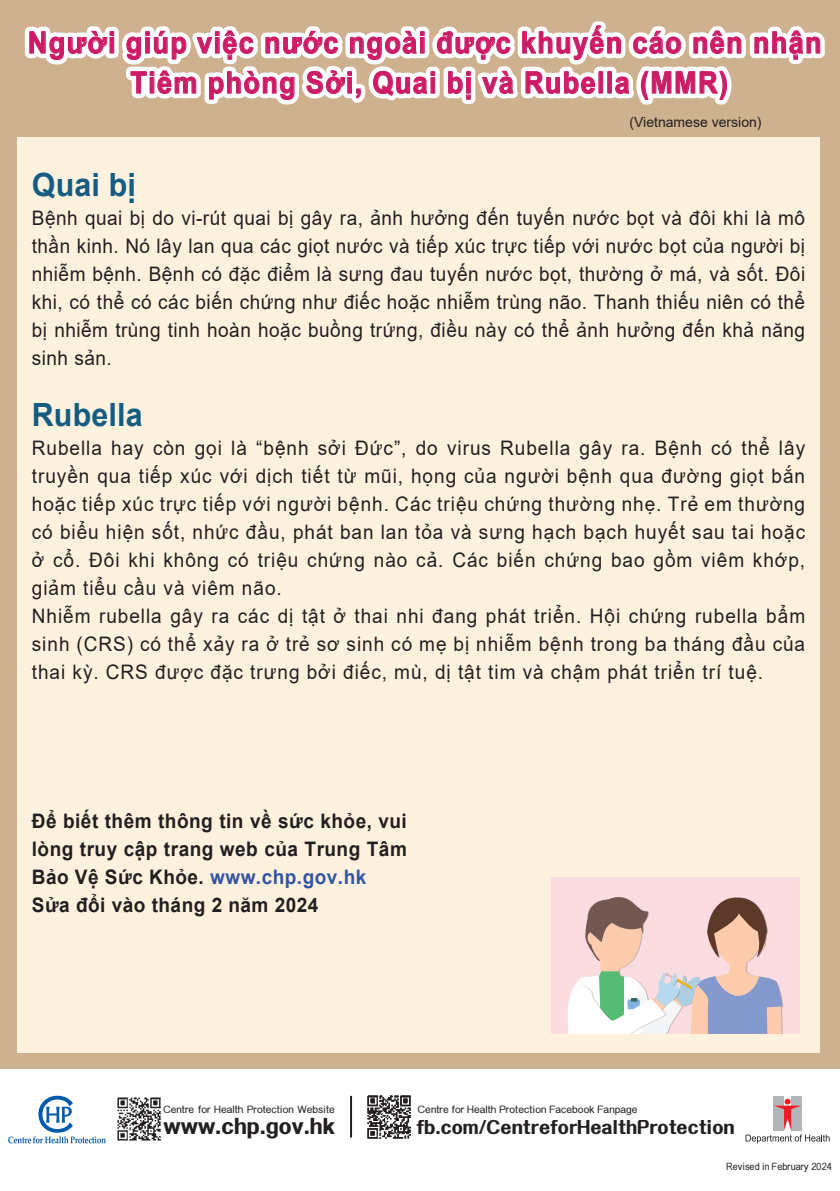
<style>
.page{position:relative;width:840px;height:1191px;background:#fff}
.page>*{position:absolute;margin:0;border:0;box-sizing:border-box;transform-origin:0 0}
.t1{font:700 32px "Arial";letter-spacing:.005em;color:#145c82;scale:.95 1}
.t2{font:700 30px/40px "Arial";letter-spacing:.05em;color:#cd1b66;text-align:center;scale:.9 1}
.t3{font:800 22px "M Elle HK";color:#231f20}
.t4{font:20px/28px "Arial";letter-spacing:.05em;color:#231f20;text-align:justify;scale:.95 1}
.t5{font:700 20px/28px "Arial";letter-spacing:.025em;color:#231f20;scale:.95 1}
.t6{font:800 19.2px "M Elle HK";color:#231f20}
.t7{font:14px "Arial";color:#231f20}
.t8{font:500 10.4px "M Elle HK";color:#231f20}
.t9{font:500 10.2px "M Elle HK";color:#231f20;scale:.9 1}
.s1{color:#3353a4}
</style>
<div class="page">
<div style="left:0;top:0;width:839px;height:1191px;background:#ceb18e"></div>
<div style="left:0;top:1069px;width:839px;height:122px;background:#fff"></div>
<div style="left:17px;top:138px;width:802px;height:915px;background:#fef2df"></div>
<svg style="left:24px;top:21px;width:801px;height:84px"></svg>
<img style="left:117px;top:1097px;width:44px;height:44px">
<img style="left:367px;top:1095px;width:44px;height:44px">
<hr style="left:350px;top:1095px;width:2px;height:42px;background:#231f20">
<svg style="left:8px;top:1095px;width:98px;height:48px"></svg>
<div style="left:790px;top:1095px;width:11px;height:35px;background:#b4b5b8"></div>
<div style="left:773px;top:1095px;width:10px;height:35px;background:#b4b5b8"></div>
<svg style="left:745px;top:1098px;width:84px;height:45px"></svg>
<div style="left:551px;top:877px;width:248px;height:156px;background:#fbdce1"></div>
<svg style="left:568px;top:897px;width:214px;height:136px"></svg>
<h2 class="t2" style="left:28px;top:23px;width:883px">Người giúp việc nước ngoài được khuyến cáo nên nhận<br>Tiêm phòng Sởi, Quai bị và Rubella (MMR)</h2>
<p class="t7" style="left:629px;top:112px;width:134px">(Vietnamese version)</p>
<h1 class="t1" style="left:32px;top:162px;width:111px">Quai bị</h1>
<p class="t4" style="left:32px;top:204px;width:815px">Bệnh quai bị do vi-rút quai bị gây ra, ảnh hưởng đến tuyến nước bọt và đôi khi là mô thần kinh. Nó lây lan qua các giọt nước và tiếp xúc trực tiếp với nước bọt của người bị nhiễm bệnh. Bệnh có đặc điểm là sưng đau tuyến nước bọt, thường ở má, và sốt. Đôi khi, có thể có các biến chứng như điếc hoặc nhiễm trùng não. Thanh thiếu niên có thể bị nhiễm trùng tinh hoàn hoặc buồng trứng, điều này có thể ảnh hưởng đến khả năng sinh sản.</p>
<h1 class="t1" style="left:32px;top:392px;width:118px">Rubella</h1>
<p class="t4" style="left:32px;top:434px;width:815px;text-align:left">Rubella hay còn gọi là “bệnh sởi Đức”, do virus Rubella gây ra. Bệnh có thể lây truyền qua tiếp xúc với dịch tiết từ mũi, họng của người bệnh qua đường giọt bắn hoặc tiếp xúc trực tiếp với người bệnh. Các triệu chứng thường nhẹ. Trẻ em thường có biểu hiện sốt, nhức đầu, phát ban lan tỏa và sưng hạch bạch huyết sau tai hoặc ở cổ. Đôi khi không có triệu chứng nào cả. Các biến chứng bao gồm viêm khớp, giảm tiểu cầu và viêm não.<br>Nhiễm rubella gây ra các dị tật ở thai nhi đang phát triển. Hội chứng rubella bẩm sinh (CRS) có thể xảy ra ở trẻ sơ sinh có mẹ bị nhiễm bệnh trong ba tháng đầu của thai kỳ. CRS được đặc trưng bởi điếc, mù, dị tật tim và chậm phát triển trí tuệ.</p>
<p class="t5" style="left:32px;top:806px;width:396px">Để biết thêm thông tin về sức khỏe, vui lòng truy cập trang web của Trung Tâm<br>Bảo Vệ Sức Khỏe. <span class="s1">www.chp.gov.hk<br></span>Sửa đổi vào tháng 2 năm 2024</p>
<p class="t8" style="left:163px;top:1104px;width:173px">Centre for Health Protection Website</p>
<p class="t3" style="left:163px;top:1115px;width:173px">www.chp.gov.hk</p>
<p class="t8" style="left:417px;top:1104px;width:221px">Centre for Health Protection Facebook Fanpage</p>
<p class="t6" style="left:416px;top:1117px;width:319px">fb.com/CentreforHealthProtection</p>
<p class="t9" style="left:726px;top:1161px;width:118px">Revised in February 2024</p>
</div>
